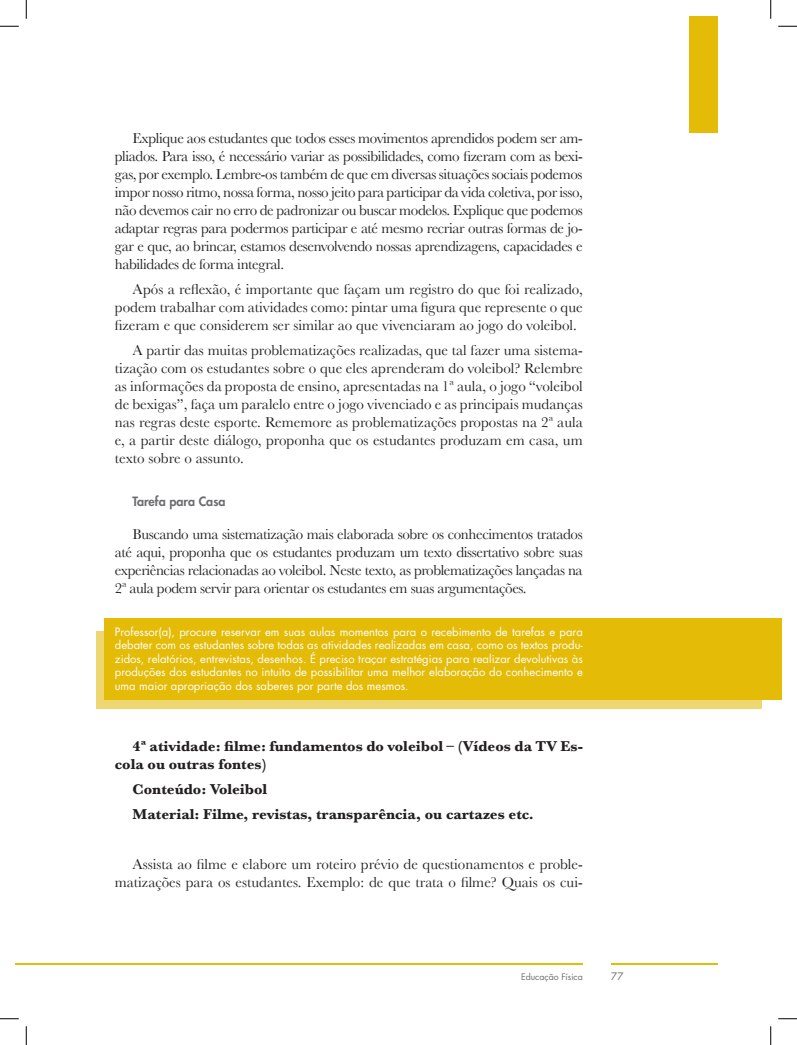
<style>
.page{position:relative;width:797px;height:1045px;background:#fff}
.page>*{position:absolute;margin:0;border:0;box-sizing:border-box;transform-origin:0 0}
.t1{font:15px/18px "Baskerville";color:#231f20;text-align:justify}
.t2{font:700 15px/18px "Baskerville";color:#231f20}
.t3{font:800 12.5px "Futura Std";color:#6c6d70}
.t4{font:11.25px/13.5px "Futura Std";color:#fff;text-align:justify}
.t5{font:10px "Futura Std";color:#6c6d70}
.t6{font:8.75px "Futura Std";color:#6c6d70}
</style>
<div class="page">
<svg style="left:16px;top:963px;width:10px;height:2px"></svg>
<hr style="left:26px;top:963px;width:557px;height:2px;background:#e4bb06">
<hr style="left:611px;top:963px;width:106px;height:2px;background:#e4bb06">
<div style="left:689px;top:16px;width:28px;height:117px;background:#e4bb06"></div>
<div style="left:96px;top:631px;width:665px;height:78px;background:#eed670"></div>
<div style="left:104px;top:618px;width:677px;height:81px;background:#e4bb06"></div>
<svg style="left:0;top:25px;width:19px;height:2px"></svg>
<svg style="left:778px;top:25px;width:19px;height:2px"></svg>
<svg style="left:0;top:1018px;width:19px;height:1px"></svg>
<svg style="left:778px;top:1018px;width:19px;height:1px"></svg>
<svg style="left:25px;top:0;width:2px;height:19px"></svg>
<svg style="left:25px;top:1026px;width:2px;height:19px"></svg>
<svg style="left:770px;top:0;width:1px;height:19px"></svg>
<svg style="left:770px;top:1026px;width:1px;height:19px"></svg>
<p class="t1" style="left:115px;top:129px;width:469px;text-indent:18px">Explique aos estudantes que todos esses movimentos aprendidos podem ser am&shy;pliados. Para isso, é necessário variar as possibilidades, como fizeram com as bexi&shy;gas, por exemplo. Lembre-os também de que em diversas situações sociais podemos impor nosso ritmo, nossa forma, nosso jeito para participar da vida coletiva, por isso, não devemos cair no erro de padronizar ou buscar modelos. Explique que podemos adaptar regras para podermos participar e até mesmo recriar outras formas de jo&shy;gar e que, ao brincar, estamos desenvolvendo nossas aprendizagens, capacidades e habilidades de forma integral.</p>
<p class="t1" style="left:115px;top:280px;width:469px;text-indent:18px">Após a reflexão, é importante que façam um registro do que foi realizado, podem trabalhar com atividades como: pintar uma figura que represente o que fizeram e que considerem ser similar ao que vivenciaram ao jogo do voleibol.</p>
<p class="t1" style="left:115px;top:341px;width:469px;text-indent:18px">A partir das muitas problematizações realizadas, que tal fazer uma sistema&shy;tização com os estudantes sobre o que eles aprenderam do voleibol? Relembre as informações da proposta de ensino, apresentadas na 1ª aula, o jogo “voleibol de bexigas”, faça um paralelo entre o jogo vivenciado e as principais mudanças nas regras deste esporte. Rememore as problematizações propostas na 2ª aula e, a partir deste diálogo, proponha que os estudantes produzam em casa, um texto sobre o assunto.</p>
<p class="t3" style="left:133px;top:494px;width:94px">Tarefa para Casa</p>
<p class="t1" style="left:115px;top:524px;width:469px;text-indent:18px">Buscando uma sistematização mais elaborada sobre os conhecimentos tratados até aqui, proponha que os estudantes produzam um texto dissertativo sobre suas experiências relacionadas ao voleibol. Neste texto, as problematizações lançadas na 2ª aula podem servir para orientar os estudantes em suas argumentações.</p>
<p class="t4" style="left:115px;top:625px;width:469px">Professor(a), procure reservar em suas aulas momentos para o recebimento de tarefas e para debater com os estudantes sobre todas as atividades realizadas em casa, como os textos produ&shy;zidos, relatórios, entrevistas, desenhos. É preciso traçar estratégias para realizar devolutivas às produções dos estudantes no intuito de possibilitar uma melhor elaboração do conhecimento e uma maior apropriação dos saberes por parte dos mesmos.</p>
<p class="t2" style="left:115px;top:737px;width:469px;text-indent:18px">4ª atividade: filme: fundamentos do voleibol – (Vídeos da TV Es&shy;cola ou outras fontes)</p>
<p class="t2" style="left:133px;top:776px;width:403px;line-height:25.1px">Conteúdo: Voleibol<br>Material: Filme, revistas, transparência, ou cartazes etc.</p>
<p class="t1" style="left:115px;top:855px;width:469px;text-align:right">Assista ao filme e elabore um roteiro prévio de questionamentos e proble&shy;matizações para os estudantes. Exemplo: de que trata o filme? Quais os cui-</p>
<p class="t6" style="left:521px;top:971px;width:63px">Educação Física</p>
<p class="t5" style="left:611px;top:970px;width:14px">77</p>
</div>
